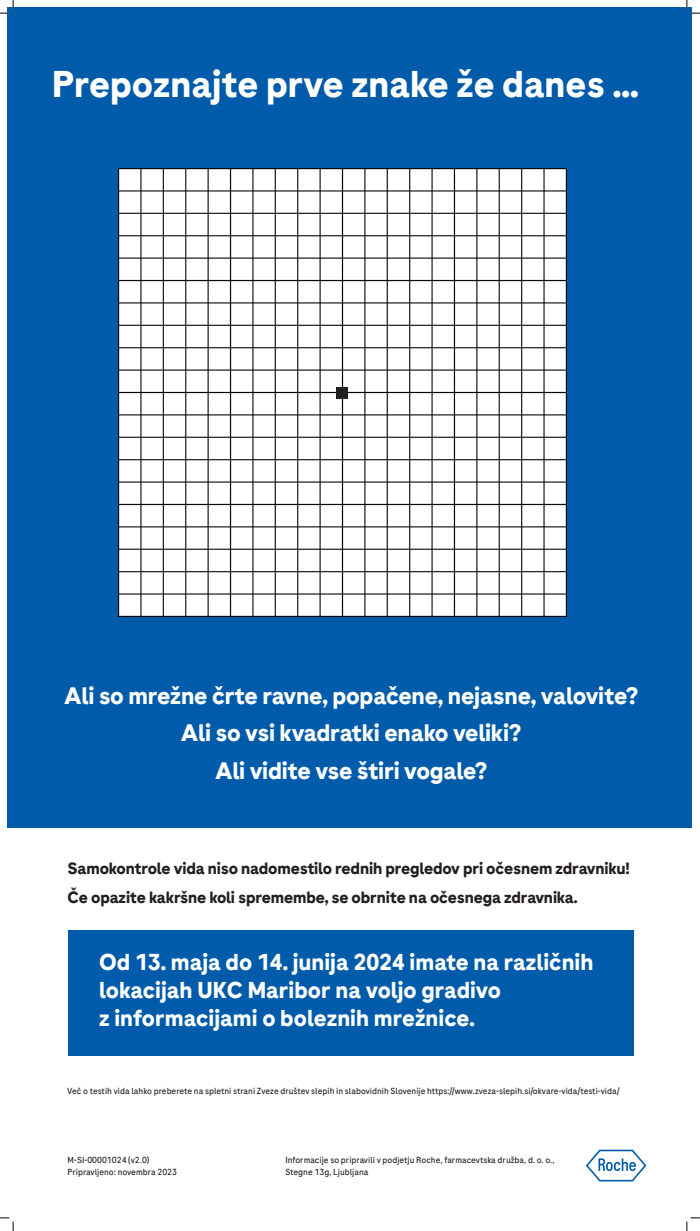
<style>
.page{position:relative;width:700px;height:1231px;background:#fff}
.page>*{position:absolute;margin:0;border:0;box-sizing:border-box;transform-origin:0 0}
.t1{font:700 37.06px "Roche Sans";color:#fff}
.t2{font:700 23.75px/37.5px "Roche Sans";letter-spacing:-.01em;color:#fff;text-align:center}
.t3{font:700 22.88px/27.9px "Roche Sans";color:#fff}
.t4{font:700 16.25px/28.8px "Roche Sans";letter-spacing:-.01em;color:#231f20}
.t5{font:8.75px/11.9px "Roche Sans";color:#231f20}
</style>
<div class="page">
<div style="left:8px;top:8px;width:684px;height:820px;background:#015bab"></div>
<img style="left:118px;top:169px;width:448px;height:448px">
<div style="left:336px;top:387px;width:12px;height:11px;background:#231f20"></div>
<svg style="left:585px;top:1150px;width:61px;height:31px"></svg>
<div style="left:68px;top:930px;width:565px;height:125px;background:#015bab"></div>
<svg style="left:0;top:0;width:14px;height:14px"></svg>
<svg style="left:0;top:1217px;width:14px;height:14px"></svg>
<svg style="left:686px;top:0;width:13px;height:14px"></svg>
<svg style="left:686px;top:1217px;width:13px;height:14px"></svg>
<h1 class="t1" style="left:52px;top:61px;width:588px">Prepoznajte prve znake že danes ...</h1>
<h2 class="t2" style="left:64px;top:677px;width:575px">Ali so mrežne črte ravne, popačene, nejasne, valovite?<br>Ali so vsi kvadratki enako veliki?<br>Ali vidite vse štiri vogale?</h2>
<h3 class="t4" style="left:68px;top:854px;width:563px">Samokontrole vida niso nadomestilo rednih pregledov pri očesnem zdravniku!<br>Če opazite kakršne koli spremembe, se obrnite na očesnega zdravnika.</h3>
<h3 class="t3" style="left:99px;top:948px;width:496px">Od 13. maja do 14. junija 2024 imate na različnih lokacijah UKC Maribor na voljo gradivo<br>z informacijami o boleznih mrežnice.</h3>
<p class="t5" style="left:67px;top:1085px;width:554px">Več o testih vida lahko preberete na spletni strani Zveze društev slepih in slabovidnih Slovenije https://www.zveza-slepih.si/okvare-vida/testi-vida/</p>
<p class="t5" style="left:68px;top:1154px;width:111px">M-SI-00001024 (v2.0)<br>Pripravljeno: novembra 2023</p>
<p class="t5" style="left:285px;top:1154px;width:271px">Informacije so pripravili v podjetju Roche, farmacevtska družba, d. o. o.,<br>Stegne 13g, Ljubljana</p>
</div>
